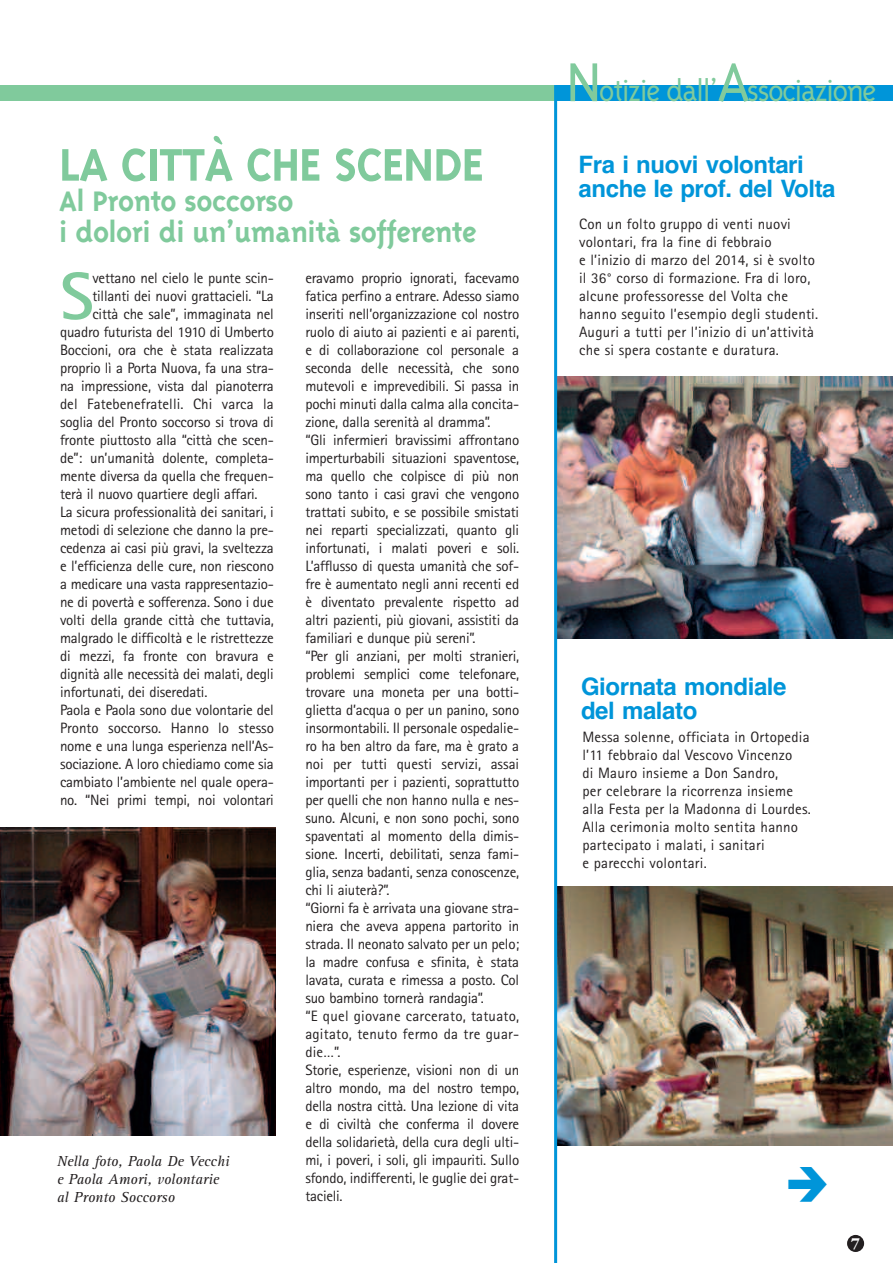
<style>
.page{position:relative;width:893px;height:1263px;background:#fff}
.page>*{position:absolute;margin:0;border:0;box-sizing:border-box;transform-origin:0 0}
.t1{font:700 67.2px "Rotis Sans Serif";color:#80ca9c}
.t2{font:700 52.5px "Triplex";letter-spacing:-.015em;color:#80ca9c}
.t3{font:300 33.3px "Triplex";letter-spacing:-.05em;color:#80ca9c}
.t4{font:700 32.4px/31.2px "Triplex";letter-spacing:-.015em;color:#80ca9c}
.t5{font:700 24px/24px "Helvetica";letter-spacing:-.015em;color:#0095d9}
.t6{font:700 18.3px "Arno Pro";color:#fff}
.t7{font:15px/18px "Rotis Sans Serif";letter-spacing:-.015em;color:#231f20}
.t8{font:15px/18px "Rotis Sans Serif";letter-spacing:.015em;color:#231f20}
.t9{font:italic 15px "Rotis Serif";color:#231f20}
.t10{font:15px "Rotis Sans Serif";letter-spacing:.005em;color:#231f20}
.s1{font-size:63px}
</style>
<div class="page">
<div style="left:0;top:85px;width:893px;height:16px;background:#80ca9c"></div>
<div style="left:847px;top:1235px;width:17px;height:17px;background:#231f20;border-radius:50%"></div>
<img style="left:0;top:828px;width:276px;height:307px">
<img style="left:557px;top:376px;width:336px;height:262px">
<img style="left:557px;top:887px;width:336px;height:259px">
<div style="left:556px;top:85px;width:337px;height:16px;background:#0095d9"></div>
<hr style="left:554px;top:85px;width:3px;height:1178px;background:#0095d9">
<h2 class="t2" style="left:59px;top:149px;width:426px">LA CITTÀ CHE SCENDE</h2>
<h3 class="t4" style="left:59px;top:189px;width:419px">Al Pronto soccorso<br>i dolori di un’umanità sofferente</h3>
<h1 class="t1" style="left:60px;top:273px;width:35px">S</h1>
<p class="t7" style="left:92px;top:270px;width:183px">vettano nel cielo le punte scin-</p>
<p class="t7" style="left:92px;top:288px;width:183px">tillanti dei nuovi grattacieli. “La</p>
<p class="t7" style="left:92px;top:306px;width:183px">città che sale”, immaginata nel</p>
<p class="t7" style="left:60px;top:324px;width:215px">quadro futurista del 1910 di Umberto</p>
<p class="t7" style="left:60px;top:342px;width:215px">Boccioni, ora che è stata realizzata</p>
<p class="t7" style="left:60px;top:360px;width:215px">proprio lì a Porta Nuova, fa una stra-</p>
<p class="t7" style="left:60px;top:378px;width:215px">na impressione, vista dal pianoterra</p>
<p class="t10" style="left:60px;top:399px;width:215px">del Fatebenefratelli. Chi varca la</p>
<p class="t7" style="left:60px;top:414px;width:215px">soglia del Pronto soccorso si trova di</p>
<p class="t7" style="left:60px;top:432px;width:215px">fronte piuttosto alla “città che scen-</p>
<p class="t7" style="left:60px;top:450px;width:215px">de”: un’umanità dolente, completa-</p>
<p class="t7" style="left:60px;top:468px;width:215px">mente diversa da quella che frequen-</p>
<p class="t7" style="left:60px;top:486px;width:199px">terà il nuovo quartiere degli affari.</p>
<p class="t7" style="left:60px;top:504px;width:215px">La sicura professionalità dei sanitari, i</p>
<p class="t7" style="left:60px;top:522px;width:215px">metodi di selezione che danno la pre-</p>
<p class="t7" style="left:60px;top:540px;width:215px">cedenza ai casi più gravi, la sveltezza</p>
<p class="t7" style="left:60px;top:558px;width:215px">e l’efficienza delle cure, non riescono</p>
<p class="t7" style="left:60px;top:576px;width:215px">a medicare una vasta rappresentazio-</p>
<p class="t7" style="left:60px;top:594px;width:215px">ne di povertà e sofferenza. Sono i due</p>
<p class="t7" style="left:60px;top:612px;width:215px">volti della grande città che tuttavia,</p>
<p class="t7" style="left:60px;top:630px;width:215px">malgrado le difficoltà e le ristrettezze</p>
<p class="t7" style="left:60px;top:648px;width:215px">di mezzi, fa fronte con bravura e</p>
<p class="t7" style="left:60px;top:666px;width:215px">dignità alle necessità dei malati, degli</p>
<p class="t7" style="left:60px;top:684px;width:149px">infortunati, dei diseredati.</p>
<p class="t7" style="left:60px;top:702px;width:215px">Paola e Paola sono due volontarie del</p>
<p class="t7" style="left:60px;top:720px;width:215px">Pronto soccorso. Hanno lo stesso</p>
<p class="t7" style="left:60px;top:738px;width:215px">nome e una lunga esperienza nell’As-</p>
<p class="t7" style="left:60px;top:756px;width:215px">sociazione. A loro chiediamo come sia</p>
<p class="t7" style="left:60px;top:774px;width:215px">cambiato l’ambiente nel quale opera-</p>
<p class="t7" style="left:60px;top:792px;width:215px">no. “Nei primi tempi, noi volontari</p>
<p class="t9" style="left:57px;top:1156px;width:174px">Nella foto, Paola De Vecchi</p>
<p class="t9" style="left:57px;top:1192px;width:119px">al Pronto Soccorso</p>
<p class="t9" style="left:57px;top:1174px;width:164px">e Paola Amori, volontarie</p>
<p class="t7" style="left:305px;top:270px;width:215px">eravamo proprio ignorati, facevamo fatica perfino a entrare. Adesso siamo inseriti nell’organizzazione col nostro ruolo di aiuto ai pazienti e ai parenti, e di collaborazione col personale a seconda delle necessità, che sono mutevoli e imprevedibili. Si passa in pochi minuti dalla calma alla concita&shy;zione, dalla serenità al dramma”.<br>“Gli infermieri bravissimi affrontano imperturbabili situazioni spaventose, ma quello che colpisce di più non sono tanto i casi gravi che vengono trattati subito, e se possibile smistati nei reparti specializzati, quanto gli infortunati, i malati poveri e soli.<br>L’afflusso di questa umanità che sof&shy;fre è aumentato negli anni recenti ed è diventato prevalente rispetto ad altri pazienti, più giovani, assistiti da familiari e dunque più sereni”.<br>“Per gli anziani, per molti stranieri, problemi semplici come telefonare, trovare una moneta per una botti&shy;glietta d’acqua o per un panino, sono insormontabili. Il personale ospedalie&shy;ro ha ben altro da fare, ma è grato a noi per tutti questi servizi, assai importanti per i pazienti, soprattutto per quelli che non hanno nulla e nes&shy;suno. Alcuni, e non sono pochi, sono spaventati al momento della dimis&shy;sione. Incerti, debilitati, senza fami&shy;glia, senza badanti, senza conoscenze, chi li aiuterà?”.<br>“Giorni fa è arrivata una giovane stra&shy;niera che aveva appena partorito in strada. Il neonato salvato per un pelo; la madre confusa e sfinita, è stata lavata, curata e rimessa a posto. Col suo bambino tornerà randagia”.<br>“E quel giovane carcerato, tatuato, agitato, tenuto fermo da tre guar&shy;die…”.<br>Storie, esperienze, visioni non di un altro mondo, ma del nostro tempo, della nostra città. Una lezione di vita e di civiltà che conferma il dovere della solidarietà, della cura degli ulti&shy;mi, i poveri, i soli, gli impauriti. Sullo sfondo, indifferenti, le guglie dei grat&shy;tacieli.</p>
<h3 class="t3" style="left:566px;top:81px;width:312px"><span class="s1">N</span>otizie dall’<span class="s1">A</span>ssociazione</h3>
<h3 class="t5" style="left:579px;top:153px;width:259px">Fra i nuovi volontari anche le prof. del Volta</h3>
<p class="t8" style="left:579px;top:216px;width:241px">Con un folto gruppo di venti nuovi volontari, fra la fine di febbraio<br>e l’inizio di marzo del 2014, si è svolto il 36° corso di formazione. Fra di loro, alcune professoresse del Volta che hanno seguito l’esempio degli studenti.<br>Auguri a tutti per l’inizio di un’attività che si spera costante e duratura.</p>
<h3 class="t5" style="left:581px;top:675px;width:207px">Giornata mondiale del malato</h3>
<p class="t8" style="left:582px;top:730px;width:230px">Messa solenne, officiata in Ortopedia l’11 febbraio dal Vescovo Vincenzo<br>di Mauro insieme a Don Sandro,<br>per celebrare la ricorrenza insieme alla Festa per la Madonna di Lourdes.<br>Alla cerimonia molto sentita hanno partecipato i malati, i sanitari<br>e parecchi volontari.</p>
<p class="t6" style="left:851px;top:1237px;width:11px">7</p>
</div>
